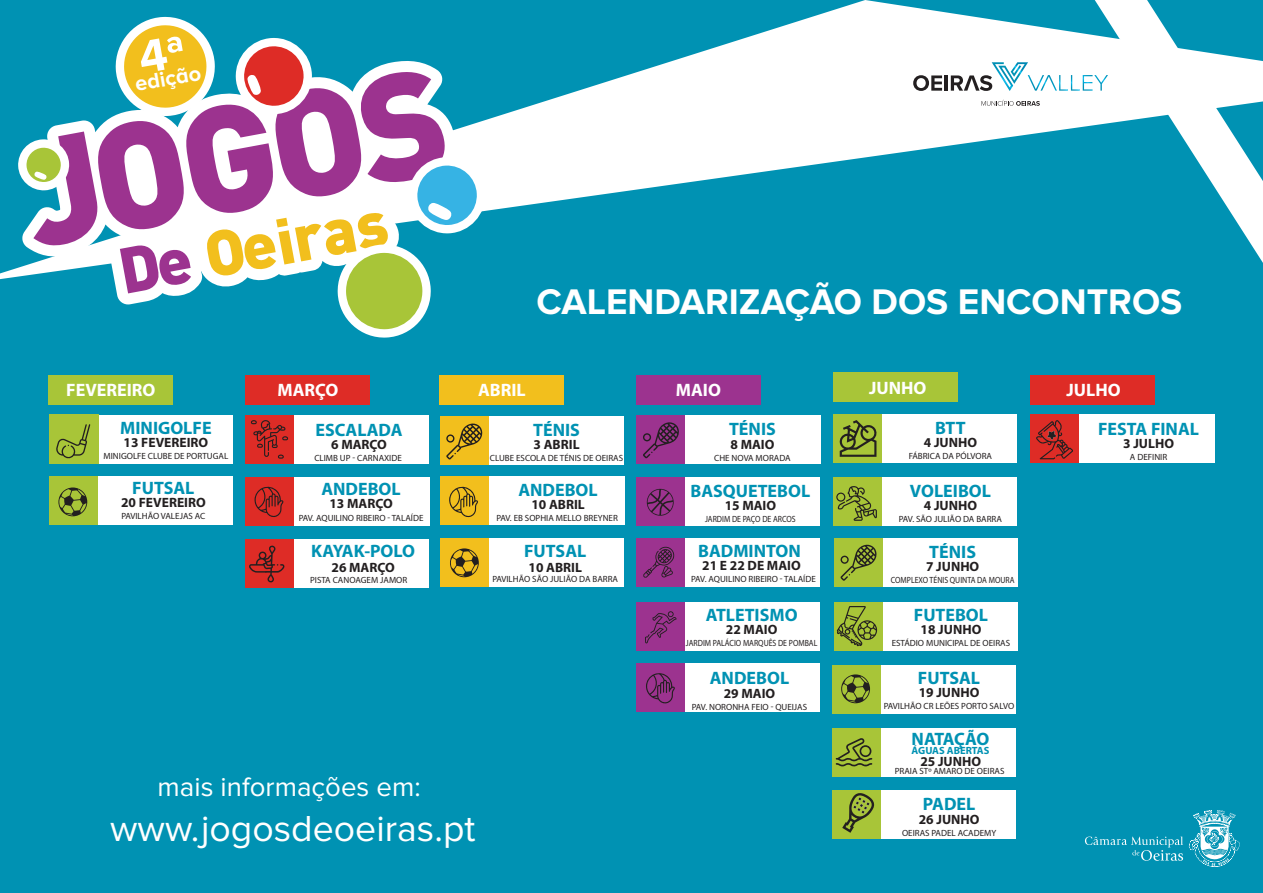
<style>
.page{position:relative;width:1263px;height:893px;background:#0092b3}
.page>*{position:absolute;margin:0;border:0;box-sizing:border-box;transform-origin:0 0}
.t1{font:37.5px "Proxima Nova";color:#fff}
.t2{font:700 36.9px "Proxima Nova";color:#fff}
.t3{font:27.6px "Proxima Nova";color:#fff}
.t4{font:700 21.75px "Proxima Nova A";color:#fff}
.t5{font:700 18px "Myriad Pro";color:#0092b3}
.t6{font:700 18px "Myriad Pro";color:#fff}
.t7{font:700 18px "Myriad Pro";letter-spacing:-.025em;color:#0092b3}
.t8{font:700 13.5px "Myriad Pro";color:#231f20}
.t9{font:700 10.5px "Myriad Pro";color:#0092b3}
.t10{font:9px "Myriad Pro";color:#231f20}
.t11{font:9px "Myriad Pro";color:#231f20;scale:.87 1}
</style>
<div class="page">
<svg style="left:0;top:0;width:951px;height:279px"></svg>
<svg style="left:1085px;top:810px;width:155px;height:57px"></svg>
<svg style="left:913px;top:75px;width:29px;height:16px"></svg>
<hr style="left:944px;top:75px;width:4px;height:16px;background:#231f20">
<svg style="left:951px;top:0;width:312px;height:263px"></svg>
<div style="left:49px;top:375px;width:124px;height:29px;background:#a8c538"></div>
<div style="left:49px;top:415px;width:184px;height:49px;background:#fff"></div>
<div style="left:49px;top:414px;width:50px;height:50px;background:#a8c538"></div>
<svg style="left:56px;top:424px;width:34px;height:35px"></svg>
<div style="left:246px;top:415px;width:183px;height:48px;background:#fff"></div>
<div style="left:245px;top:415px;width:49px;height:48px;background:#de2c26"></div>
<div style="left:441px;top:476px;width:183px;height:49px;background:#fff"></div>
<div style="left:440px;top:476px;width:49px;height:49px;background:#f2bf1d"></div>
<div style="left:834px;top:372px;width:124px;height:30px;background:#a8c538"></div>
<div style="left:49px;top:476px;width:183px;height:49px;background:#fff"></div>
<div style="left:49px;top:476px;width:49px;height:49px;background:#a8c538"></div>
<div style="left:246px;top:375px;width:124px;height:29px;background:#de2c26"></div>
<div style="left:440px;top:375px;width:124px;height:29px;background:#f2bf1d"></div>
<div style="left:636px;top:375px;width:124px;height:29px;background:#9c338f"></div>
<div style="left:1030px;top:375px;width:124px;height:29px;background:#de2c26"></div>
<div style="left:246px;top:477px;width:183px;height:49px;background:#fff"></div>
<div style="left:246px;top:477px;width:48px;height:49px;background:#de2c26"></div>
<div style="left:440px;top:416px;width:184px;height:48px;background:#fff"></div>
<div style="left:440px;top:416px;width:49px;height:48px;background:#f2bf1d"></div>
<div style="left:245px;top:539px;width:184px;height:48px;background:#fff"></div>
<div style="left:245px;top:539px;width:49px;height:48px;background:#de2c26"></div>
<div style="left:440px;top:538px;width:183px;height:49px;background:#fff"></div>
<div style="left:440px;top:538px;width:48px;height:49px;background:#f2bf1d"></div>
<div style="left:637px;top:415px;width:183px;height:49px;background:#fff"></div>
<div style="left:637px;top:415px;width:48px;height:49px;background:#9c338f"></div>
<div style="left:636px;top:477px;width:183px;height:49px;background:#fff"></div>
<div style="left:636px;top:477px;width:48px;height:49px;background:#9c338f"></div>
<div style="left:636px;top:663px;width:183px;height:49px;background:#fff"></div>
<div style="left:636px;top:663px;width:49px;height:49px;background:#9c338f"></div>
<div style="left:636px;top:538px;width:183px;height:49px;background:#fff"></div>
<div style="left:636px;top:538px;width:49px;height:49px;background:#9c338f"></div>
<div style="left:833px;top:414px;width:184px;height:49px;background:#fff"></div>
<div style="left:833px;top:414px;width:49px;height:49px;background:#a8c538"></div>
<div style="left:834px;top:477px;width:183px;height:49px;background:#fff"></div>
<div style="left:833px;top:477px;width:49px;height:49px;background:#a8c538"></div>
<div style="left:1031px;top:414px;width:183px;height:49px;background:#fff"></div>
<div style="left:1030px;top:414px;width:49px;height:49px;background:#de2c26"></div>
<svg style="left:58px;top:487px;width:29px;height:29px"></svg>
<svg style="left:251px;top:420px;width:37px;height:39px"></svg>
<svg style="left:254px;top:486px;width:30px;height:31px"></svg>
<svg style="left:446px;top:423px;width:37px;height:37px"></svg>
<svg style="left:249px;top:545px;width:36px;height:38px"></svg>
<svg style="left:449px;top:486px;width:29px;height:32px"></svg>
<svg style="left:450px;top:548px;width:29px;height:29px"></svg>
<div style="left:636px;top:602px;width:183px;height:48px;background:#fff"></div>
<div style="left:636px;top:602px;width:48px;height:48px;background:#9c338f"></div>
<svg style="left:645px;top:611px;width:31px;height:32px"></svg>
<svg style="left:643px;top:422px;width:36px;height:36px"></svg>
<svg style="left:646px;top:673px;width:29px;height:31px"></svg>
<svg style="left:647px;top:489px;width:27px;height:27px"></svg>
<svg style="left:643px;top:546px;width:32px;height:32px"></svg>
<div style="left:834px;top:538px;width:184px;height:49px;background:#fff"></div>
<div style="left:834px;top:538px;width:49px;height:49px;background:#a8c538"></div>
<svg style="left:840px;top:544px;width:37px;height:37px"></svg>
<div style="left:832px;top:665px;width:184px;height:48px;background:#fff"></div>
<div style="left:832px;top:665px;width:49px;height:48px;background:#a8c538"></div>
<svg style="left:841px;top:674px;width:29px;height:29px"></svg>
<svg style="left:839px;top:420px;width:38px;height:37px"></svg>
<svg style="left:836px;top:486px;width:41px;height:35px"></svg>
<div style="left:832px;top:790px;width:184px;height:49px;background:#fff"></div>
<div style="left:832px;top:790px;width:49px;height:49px;background:#a8c538"></div>
<svg style="left:842px;top:793px;width:33px;height:40px"></svg>
<div style="left:834px;top:602px;width:184px;height:48px;background:#fff"></div>
<div style="left:834px;top:602px;width:48px;height:48px;background:#a8c538"></div>
<svg style="left:837px;top:606px;width:40px;height:40px"></svg>
<svg style="left:1036px;top:420px;width:37px;height:39px"></svg>
<div style="left:832px;top:728px;width:184px;height:49px;background:#fff"></div>
<div style="left:832px;top:728px;width:48px;height:49px;background:#a8c538"></div>
<svg style="left:836px;top:738px;width:36px;height:29px"></svg>
<svg style="left:17px;top:16px;width:469px;height:322px"></svg>
<h3 class="t4" style="left:133px;top:72px;width:68px;rotate:-10deg">edição</h3>
<h3 class="t6" style="left:66px;top:379px;width:91px">FEVEREIRO</h3>
<h3 class="t5" style="left:120px;top:416px;width:93px">MINIGOLFE</h3>
<h3 class="t8" style="left:124px;top:433px;width:86px">13 FEVEREIRO</h3>
<p class="t10" style="left:104px;top:450px;width:126px">MINIGOLFE CLUBE DE PORTUGAL</p>
<h3 class="t5" style="left:132px;top:476px;width:64px">FUTSAL</h3>
<h3 class="t8" style="left:121px;top:493px;width:86px">20 FEVEREIRO</h3>
<p class="t10" style="left:121px;top:510px;width:86px">PAVILHÃO VALEJAS AC</p>
<h2 class="t2" style="left:536px;top:280px;width:647px">CALENDARIZAÇÃO DOS ENCONTROS</h2>
<h3 class="t6" style="left:869px;top:376px;width:59px">JUNHO</h3>
<h3 class="t6" style="left:278px;top:379px;width:62px">MARÇO</h3>
<h3 class="t6" style="left:478px;top:379px;width:49px">ABRIL</h3>
<h3 class="t6" style="left:676px;top:379px;width:47px">MAIO</h3>
<h3 class="t6" style="left:1066px;top:378px;width:56px">JULHO</h3>
<h3 class="t5" style="left:315px;top:418px;width:89px">ESCALADA</h3>
<h3 class="t8" style="left:331px;top:436px;width:57px">6 MARÇO</h3>
<p class="t10" style="left:314px;top:453px;width:89px">CLIMB UP - CARNAXIDE</p>
<h3 class="t5" style="left:321px;top:477px;width:81px">ANDEBOL</h3>
<h3 class="t8" style="left:329px;top:495px;width:65px">13 MARÇO</h3>
<p class="t10" style="left:299px;top:512px;width:126px">PAV. AQUILINO RIBEIRO - TALAÍDE</p>
<h3 class="t5" style="left:533px;top:418px;width:48px">TÉNIS</h3>
<h3 class="t8" style="left:534px;top:436px;width:47px">3 ABRIL</h3>
<p class="t10" style="left:490px;top:453px;width:135px">CLUBE ESCOLA DE TÉNIS DE OEIRAS</p>
<h3 class="t5" style="left:518px;top:478px;width:81px">ANDEBOL</h3>
<h3 class="t8" style="left:531px;top:496px;width:55px">10 ABRIL</h3>
<p class="t10" style="left:496px;top:513px;width:123px">PAV. EB SOPHIA MELLO BREYNER</p>
<h3 class="t5" style="left:729px;top:417px;width:48px">TÉNIS</h3>
<h3 class="t8" style="left:730px;top:435px;width:45px">8 MAIO</h3>
<p class="t10" style="left:714px;top:452px;width:78px">CHE NOVA MORADA</p>
<h3 class="t5" style="left:690px;top:479px;width:121px">BASQUETEBOL</h3>
<h3 class="t8" style="left:725px;top:497px;width:53px">15 MAIO</h3>
<p class="t11" style="left:705px;top:513px;width:106px">JARDIM DE PAÇO DE ARCOS</p>
<h3 class="t5" style="left:935px;top:416px;width:32px">BTT</h3>
<h3 class="t8" style="left:924px;top:434px;width:55px">4 JUNHO</h3>
<p class="t10" style="left:909px;top:451px;width:85px">FÁBRICA DA PÓLVORA</p>
<h3 class="t5" style="left:910px;top:479px;width:83px">VOLEIBOL</h3>
<h3 class="t8" style="left:924px;top:497px;width:55px">4 JUNHO</h3>
<p class="t10" style="left:899px;top:514px;width:105px">PAV. SÃO JULIÃO DA BARRA</p>
<h3 class="t5" style="left:1098px;top:417px;width:102px">FESTA FINAL</h3>
<h3 class="t8" style="left:1123px;top:435px;width:52px">3 JULHO</h3>
<p class="t10" style="left:1130px;top:452px;width:39px">A DEFINIR</p>
<h3 class="t5" style="left:311px;top:539px;width:105px">KAYAK-POLO</h3>
<h3 class="t8" style="left:331px;top:559px;width:65px">26 MARÇO</h3>
<p class="t10" style="left:310px;top:574px;width:99px">PISTA CANOAGEM JAMOR</p>
<h3 class="t5" style="left:524px;top:539px;width:64px">FUTSAL</h3>
<h3 class="t8" style="left:528px;top:558px;width:55px">10 ABRIL</h3>
<p class="t10" style="left:492px;top:574px;width:127px">PAVILHÃO SÃO JULIÃO DA BARRA</p>
<h3 class="t5" style="left:698px;top:539px;width:104px">BADMINTON</h3>
<h3 class="t8" style="left:702px;top:557px;width:100px">21 E 22 DE MAIO</h3>
<p class="t10" style="left:691px;top:574px;width:126px">PAV. AQUILINO RIBEIRO - TALAÍDE</p>
<h3 class="t5" style="left:929px;top:540px;width:48px">TÉNIS</h3>
<h3 class="t8" style="left:926px;top:558px;width:55px">7 JUNHO</h3>
<p class="t11" style="left:891px;top:575px;width:144px">COMPLEXO TÉNIS QUINTA DA MOURA</p>
<h3 class="t5" style="left:706px;top:603px;width:93px">ATLETISMO</h3>
<h3 class="t8" style="left:726px;top:621px;width:53px">22 MAIO</h3>
<p class="t11" style="left:686px;top:638px;width:153px">JARDIM PALÁCIO MARQUÊS DE POMBAL</p>
<h3 class="t5" style="left:914px;top:603px;width:76px">FUTEBOL</h3>
<h3 class="t8" style="left:920px;top:621px;width:62px">18 JUNHO</h3>
<p class="t10" style="left:892px;top:638px;width:120px">ESTÁDIO MUNICIPAL DE OEIRAS</p>
<h3 class="t5" style="left:710px;top:667px;width:81px">ANDEBOL</h3>
<h3 class="t8" style="left:724px;top:684px;width:53px">29 MAIO</h3>
<p class="t10" style="left:692px;top:701px;width:117px">PAV. NORONHA FEIO - QUEIJAS</p>
<h3 class="t5" style="left:918px;top:666px;width:64px">FUTSAL</h3>
<h3 class="t8" style="left:919px;top:684px;width:62px">19 JUNHO</h3>
<p class="t10" style="left:884px;top:701px;width:132px">PAVILHÃO CR LEÕES PORTO SALVO</p>
<h3 class="t7" style="left:912px;top:727px;width:79px">NATAÇÃO</h3>
<p class="t9" style="left:911px;top:744px;width:79px">ÁGUAS ABERTAS</p>
<h3 class="t8" style="left:920px;top:753px;width:62px">25 JUNHO</h3>
<p class="t10" style="left:895px;top:766px;width:111px">PRAIA STº AMARO DE OEIRAS</p>
<h3 class="t3" style="left:158px;top:771px;width:265px">mais informações em:</h3>
<h1 class="t1" style="left:110px;top:807px;width:367px">www.jogosdeoeiras.pt</h1>
<h3 class="t5" style="left:923px;top:792px;width:54px">PADEL</h3>
<h3 class="t8" style="left:919px;top:810px;width:62px">26 JUNHO</h3>
<p class="t10" style="left:902px;top:827px;width:96px">OEIRAS PADEL ACADEMY</p>
</div>
